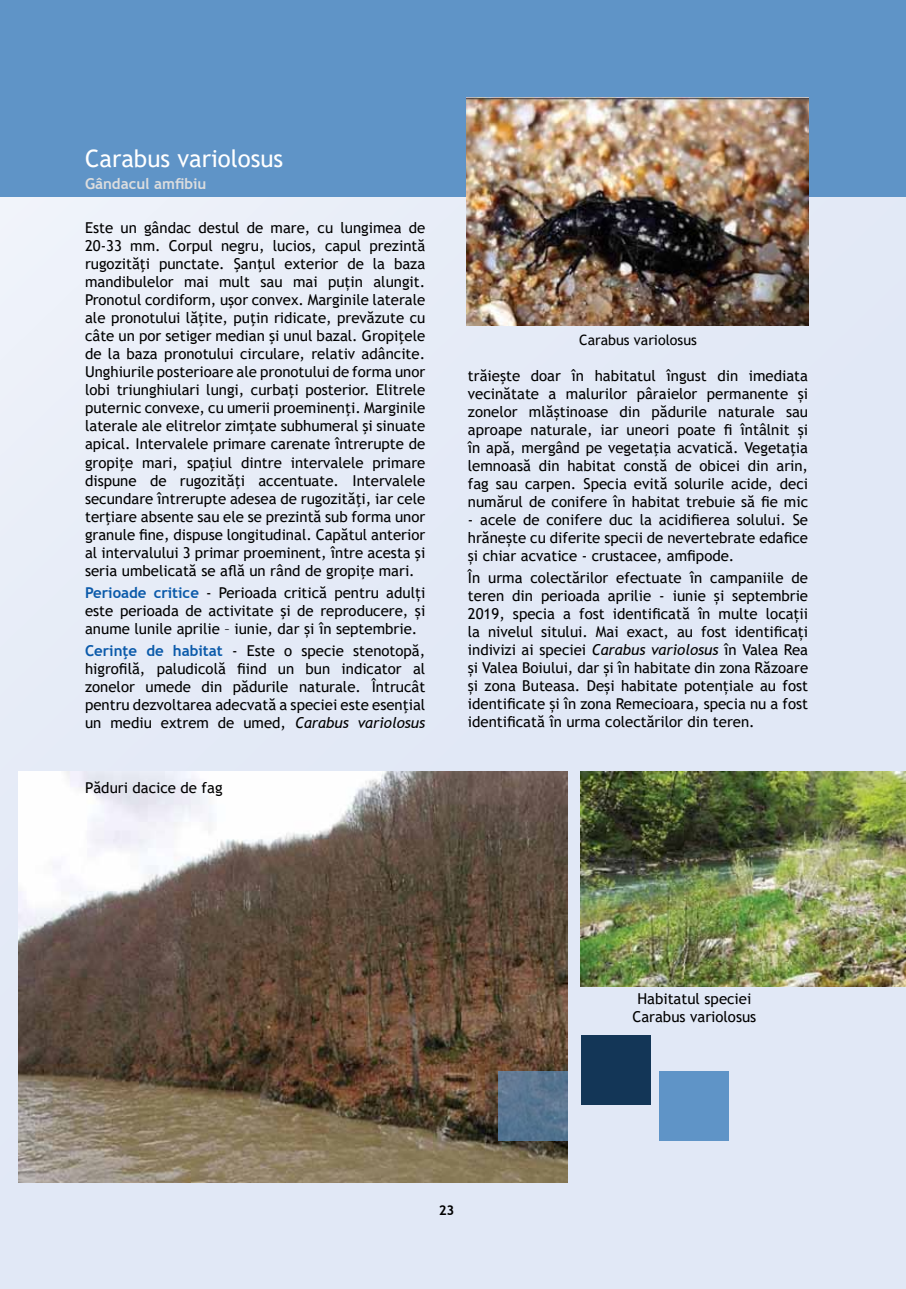
<style>
.page{position:relative;width:906px;height:1289px;background:#fff}
.page>*{position:absolute;margin:0;border:0;box-sizing:border-box;transform-origin:0 0}
.t1{font:24px "Trebuchet MS";color:#fff}
.t2{font:15px/18px "Trebuchet MS";color:#000;text-align:justify}
.t3{font:700 15px "Trebuchet MS";color:#dcddde}
.t4{font:14.25px "Trebuchet MS";color:#000}
.t5{font:700 13.5px "Trebuchet MS";color:#000}
.s1{font-weight:700;color:#0b5aaa}
.s2{font-style:italic}
</style>
<div class="page">
<div style="left:0;top:0;width:906px;height:1288px;background:#e1e8f6"></div>
<div style="left:0;top:0;width:906px;height:197px;background:#5f94c7"></div>
<img style="left:467px;top:98px;width:341px;height:227px">
<img style="left:19px;top:771px;width:548px;height:411px">
<img style="left:580px;top:771px;width:326px;height:215px">
<div style="left:581px;top:1035px;width:69px;height:69px;background:#133657"></div>
<div style="left:660px;top:1071px;width:69px;height:69px;background:#5f94c7"></div>
<svg style="left:498px;top:1071px;width:70px;height:69px;background:#587591"></svg>
<h1 class="t1" style="left:85px;top:143px;width:200px">Carabus variolosus</h1>
<p class="t3" style="left:85px;top:174px;width:123px">Gândacul amfibiu</p>
<p class="t2" style="left:85px;top:219px;width:342px">Este un gândac destul de mare, cu lungimea de 20- 33 mm. Corpul negru, lucios, capul prezintă rugozităţi punctate. Şanţul exterior de la baza mandibulelor mai mult sau mai puțin alungit.<br>Pronotul cordiform, uşor convex. Marginile laterale ale pronotului lăţite, puţin ridicate, prevăzute cu câte un por setiger median şi unul bazal. Gropiţele de la baza pronotului circulare, relativ adâncite.<br>Unghiurile posterioare ale pronotului de forma unor lobi triunghiulari lungi, curbaţi posterior. Elitrele puternic convexe, cu umerii proeminenţi. Marginile laterale ale elitrelor zimţate subhumeral şi sinuate apical. Intervalele primare carenate întrerupte de gropiţe mari, spaţiul dintre intervalele primare dispune de rugozităţi accentuate. Intervalele secundare întrerupte adesea de rugozităţi, iar cele terţiare absente sau ele se prezintă sub forma unor granule fine, dispuse longitudinal. Capătul anterior al intervalului 3 primar proeminent, între acesta şi seria umbelicată se află un rând de gropiţe mari.</p>
<p class="t2" style="left:85px;top:583px;width:342px"><span class="s1">Perioade critice</span> - Perioada critică pentru adulți este perioada de activitate şi de reproducere, și anume lunile aprilie – iunie, dar și în septembrie.</p>
<p class="t2" style="left:85px;top:641px;width:342px"><span class="s1">Cerinţe de habitat</span> - Este o specie stenotopă, higrofilă, paludicolă fiind un bun indicator al zonelor umede din pădurile naturale. Întrucât pentru dezvoltarea adecvată a speciei este esenţial un mediu extrem de umed, <span class="s2">Carabus variolosus</span></p>
<p class="t2" style="left:85px;top:778px;width:139px">Păduri dacice de fag</p>
<p class="t4" style="left:579px;top:331px;width:119px">Carabus variolosus</p>
<p class="t2" style="left:468px;top:366px;width:342px">trăieşte doar în habitatul îngust din imediata vecinătate a malurilor pâraielor permanente și zonelor mlăștinoase din pădurile naturale sau aproape naturale, iar uneori poate fi întâlnit și în apă, mergând pe vegetaţia acvatică. Vegetaţia lemnoasă din habitat constă de obicei din arin, fag sau carpen. Specia evită solurile acide, deci numărul de conifere în habitat trebuie să fie mic</p>
<p class="t2" style="left:468px;top:510px;width:342px">- acele de conifere duc la acidifierea solului. Se hrănește cu diferite specii de nevertebrate edafice și chiar acvatice - crustacee, amfipode.</p>
<p class="t2" style="left:468px;top:568px;width:342px">În urma colectărilor efectuate în campaniile de teren din perioada aprilie - iunie și septembrie 2019, specia a fost identificată în multe locații la nivelul sitului. Mai exact, au fost identificați indivizi ai speciei <span class="s2">Carabus variolosus</span> în Valea Rea și Valea Boiului, dar și în habitate din zona Răzoare și zona Buteasa. Deși habitate potențiale au fost identificate și în zona Remecioara, specia nu a fost identificată în urma colectărilor din teren.</p>
<p class="t5" style="left:439px;top:1201px;width:17px">23</p>
<p class="t2" style="left:632px;top:989px;width:125px;text-align:center">Habitatul speciei<br>Carabus variolosus</p>
</div>
